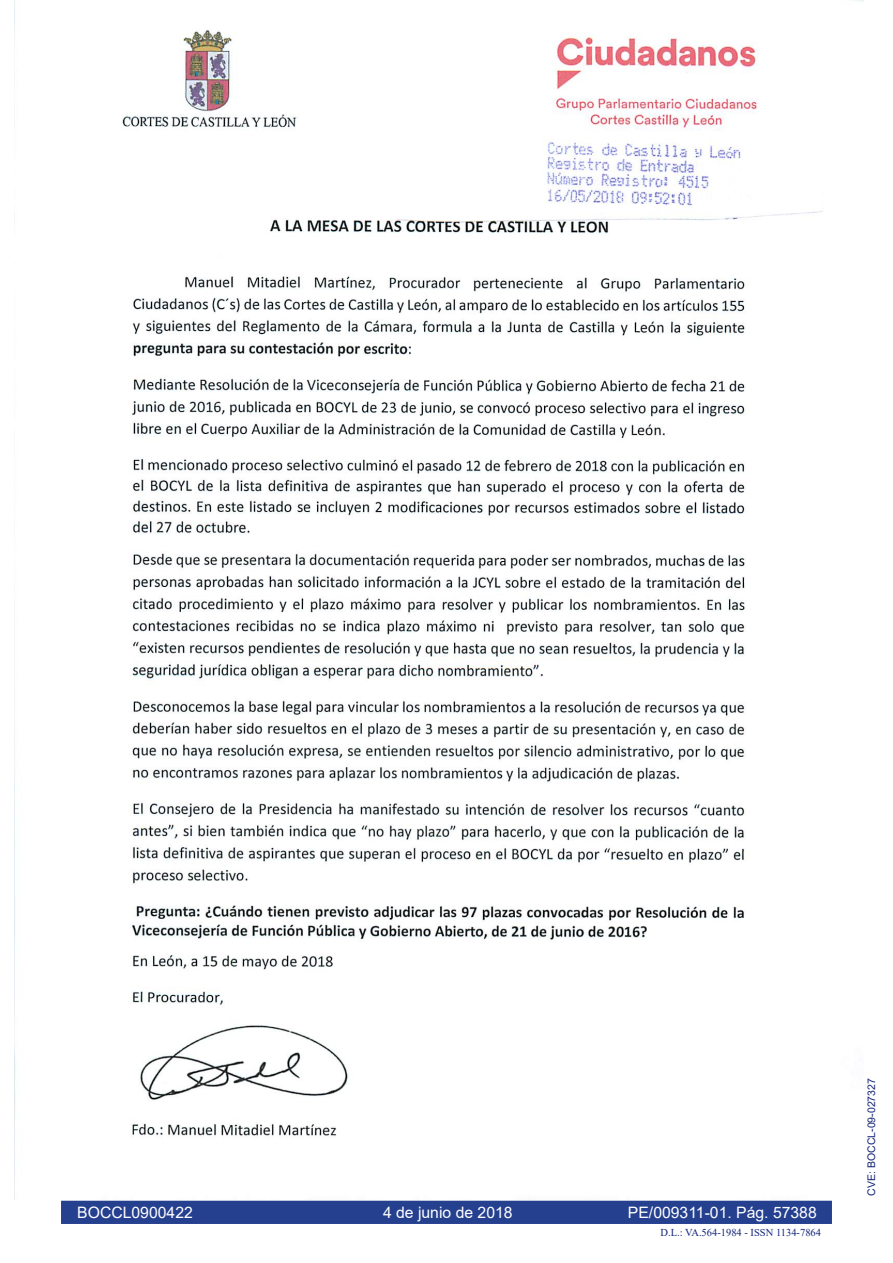
<style>
.page{position:relative;width:893px;height:1263px;background:#fff}
.page>*{position:absolute;margin:0;border:0;box-sizing:border-box;transform-origin:0 0}
.t1{font:15.75px "Arial";color:#fff}
.t2{font:10.5px "Times New Roman";color:#132477}
.t3{font:10.5px "Arial";color:#132477}
</style>
<div class="page">
<div style="left:60px;top:1200px;width:773px;height:25px;background:#25408f"></div>
<div style="left:60px;top:1199px;width:773px;height:26px;border:2px solid #fff"></div>
<img style="left:15px;top:0;width:848px;height:1200px">
<p class="t1" style="left:77px;top:1202px;width:117px">BOCCL0900422</p>
<p class="t1" style="left:383px;top:1202px;width:131px">4 de junio de 2018</p>
<p class="t1" style="left:628px;top:1202px;width:190px">PE/009311-01. Pág. 57388</p>
<p class="t2" style="left:661px;top:1225px;width:162px">D.L.: VA.564-1984 - ISSN 1134-7864</p>
<p class="t3" style="left:864px;top:1195px;width:119px;rotate:-90deg">CVE: BOCCL-09-027327</p>
</div>
